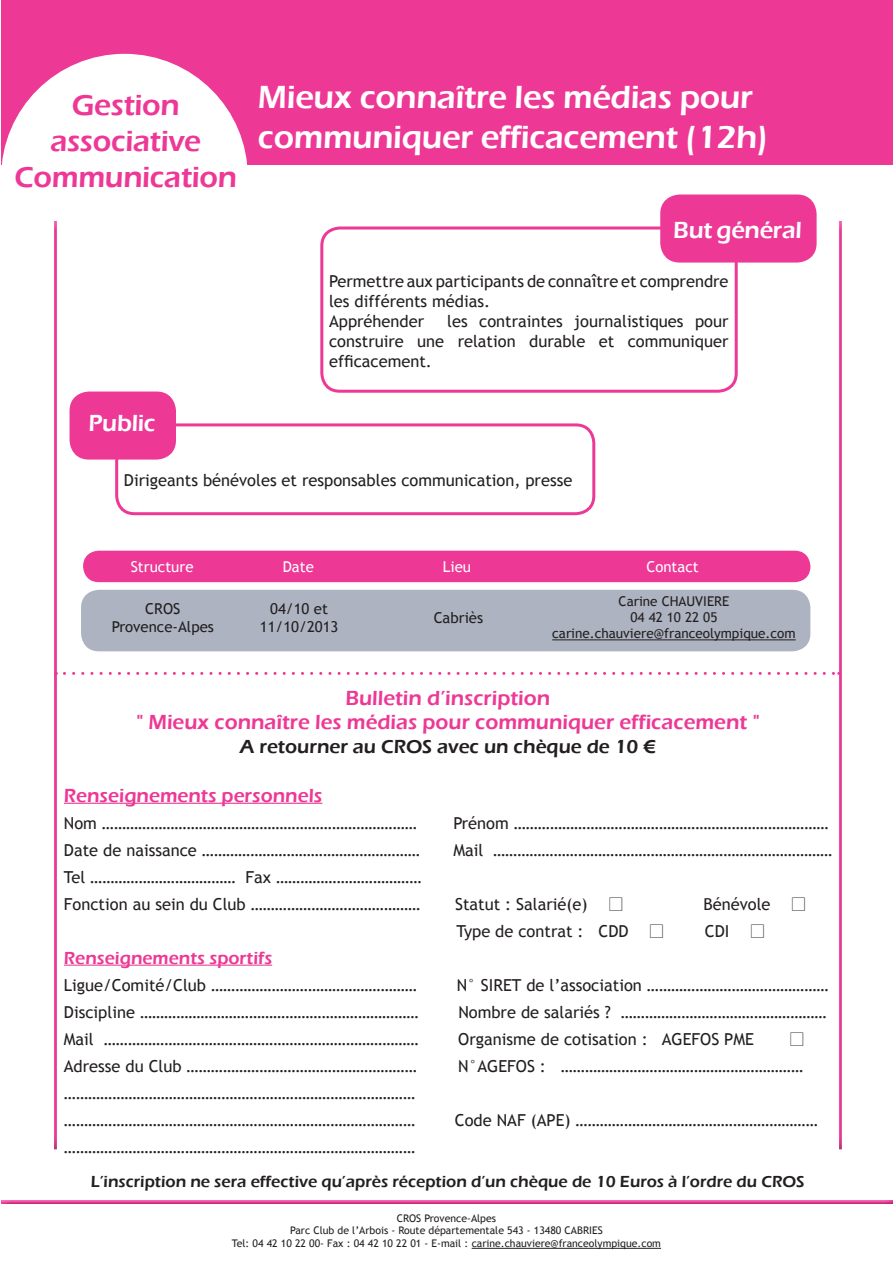
<style>
.page{position:relative;width:893px;height:1263px;background:#fff}
.page>*{position:absolute;margin:0;border:0;box-sizing:border-box;transform-origin:0 0}
.t1{font:600 33px/39.6px "Eras ITC";letter-spacing:-.01em;color:#fff}
.t2{font:600 30px/36px "Eras ITC";letter-spacing:-.01em;color:#ed3896;text-align:center}
.t3{font:600 24px "Eras ITC";letter-spacing:-.01em;color:#fff}
.t4{font:600 21px/24px "Eras ITC";color:#ed3896;text-align:center}
.t5{font:600 19.5px "Eras ITC";color:#231f20}
.t6{font:600 19.5px "Eras ITC";color:#ed3896}
.t7{font:600 18px "Eras ITC";color:#ed3896}
.t8{font:16.5px/19.8px "Trebuchet MS";color:#231f20}
.t9{font:600 16.5px "Eras ITC";color:#231f20}
.t10{font:16.5px "Kai Ti";color:#231f20}
.t11{font:15px/18px "Trebuchet MS";color:#231f20;text-align:center}
.t12{font:15px "Trebuchet MS";color:#fff}
.t13{font:13.5px/16.2px "Trebuchet MS";color:#231f20;text-align:center}
.t14{font:10.5px/12.6px "Trebuchet MS";color:#231f20;text-align:center}
.s1{font-family:"Kai Ti"}
</style>
<div class="page">
<div style="left:1px;top:0;width:892px;height:164px;background:#ed3896"></div>
<div style="left:837px;top:223px;width:6px;height:927px;background:#231f20;opacity:.75"></div>
<div style="left:115px;top:423px;width:480px;height:92px;border:3px solid #ed3896;border-radius:18px"></div>
<div style="left:71px;top:393px;width:103px;height:65px;background:#ed3896;border-radius:18px"></div>
<div style="left:70px;top:391px;width:106px;height:69px;border:3px solid #ed3896;border-radius:18px"></div>
<div style="left:320px;top:226px;width:418px;height:167px;border:3px solid #ed3896;border-radius:18px"></div>
<div style="left:662px;top:196px;width:153px;height:65px;background:#ed3896;border-radius:18px"></div>
<div style="left:660px;top:195px;width:157px;height:68px;border:3px solid #ed3896;border-radius:18px"></div>
<div style="left:1px;top:54px;width:247px;height:246px;background:#fff;border-radius:50%"></div>
<div style="left:52px;top:223px;width:6px;height:927px;background:#231f20;opacity:.75"></div>
<div style="left:1px;top:1198px;width:892px;height:7px;background:#231f20;opacity:.75"></div>
<div style="left:84px;top:551px;width:726px;height:30px;background:#ed3896;border-radius:15px"></div>
<div style="left:83px;top:551px;width:727px;height:31px;border:2px solid #ed3896;border-radius:15px"></div>
<hr style="left:64px;top:803px;width:258px;height:1px;background:#ed3896">
<hr style="left:64px;top:965px;width:208px;height:1px;background:#ed3896">
<svg style="left:64px;top:672px;width:776px;height:3px"></svg>
<div style="left:81px;top:590px;width:729px;height:61px;background:#adb3c0;border-radius:18px"></div>
<hr style="left:552px;top:639px;width:244px;height:1px;background:#231f20">
<hr style="left:472px;top:1248px;width:189px;height:1px;background:#231f20">
<h2 class="t2" style="left:14px;top:88px;width:224px">Gestion associative<br>Communication</h2>
<h3 class="t3" style="left:88px;top:409px;width:69px">Public</h3>
<h1 class="t1" style="left:258px;top:78px;width:512px">Mieux connaître les médias pour communiquer efficacement (12h)</h1>
<h3 class="t3" style="left:673px;top:216px;width:130px">But général</h3>
<p class="t8" style="left:329px;top:272px;width:401px">Permettre aux participants de connaître et comprendre les différents médias.<br>Appréhender</p>
<p class="t8" style="left:329px;top:311px;width:401px;text-align:justify;text-indent:118px">les contraintes journalistiques pour construire une relation durable et communiquer efficacement.</p>
<p class="t8" style="left:124px;top:471px;width:450px">Dirigeants bénévoles et responsables communication, presse</p>
<p class="t12" style="left:131px;top:558px;width:64px">Structure</p>
<p class="t12" style="left:283px;top:558px;width:33px">Date</p>
<p class="t12" style="left:443px;top:558px;width:30px">Lieu</p>
<p class="t12" style="left:646px;top:558px;width:54px">Contact</p>
<p class="t11" style="left:112px;top:599px;width:104px">CROS<br>Provence-Alpes</p>
<p class="t11" style="left:260px;top:599px;width:80px">04/10 et<br>11/10/2013</p>
<p class="t11" style="left:434px;top:608px;width:51px">Cabriès</p>
<p class="t13" style="left:552px;top:593px;width:245px">Carine CHAUVIERE<br>04 42 10 22 05 carine.chauviere@franceolympique.com</p>
<p class="t4" style="left:136px;top:686px;width:625px">Bulletin d’inscription<br>" Mieux connaître les médias pour communiquer efficacement "</p>
<p class="t5" style="left:240px;top:736px;width:417px">A retourner au CROS avec un chèque de 10 €</p>
<p class="t6" style="left:64px;top:784px;width:260px">Renseignements personnels</p>
<p class="t8" style="left:64px;top:813px;width:354px">Nom ……………………………………………………………………</p>
<p class="t8" style="left:453px;top:813px;width:377px">Prénom ……………………………………………………………………</p>
<p class="t8" style="left:64px;top:840px;width:357px">Date de naissance ………………………………………………</p>
<p class="t8" style="left:453px;top:840px;width:380px">Mail …………………………………………………………………………</p>
<p class="t8" style="left:64px;top:864px;width:359px;line-height:27px">Tel ……………………………… Fax ………………………………<br>Fonction au sein du Club ……………………………………</p>
<p class="t8" style="left:455px;top:894px;width:171px">Statut : Salarié(e) <span class="s1">•</span></p>
<p class="t8" style="left:703px;top:894px;width:105px">Bénévole <span class="s1">•</span></p>
<p class="t8" style="left:456px;top:921px;width:210px">Type de contrat : CDD <span class="s1">•</span></p>
<p class="t8" style="left:705px;top:921px;width:63px">CDI <span class="s1">•</span></p>
<p class="t7" style="left:64px;top:947px;width:210px">Renseignements sportifs</p>
<p class="t8" style="left:64px;top:975px;width:355px">Ligue/Comité/Club ……………………………………………</p>
<p class="t8" style="left:457px;top:975px;width:373px">N° SIRET de l’association ………………………………………</p>
<p class="t8" style="left:64px;top:1002px;width:356px">Discipline ……………………………………………………………</p>
<p class="t8" style="left:458px;top:1002px;width:370px">Nombre de salariés ? ……………………………………………</p>
<p class="t8" style="left:64px;top:1029px;width:356px">Mail ……………………………………………………………………</p>
<p class="t8" style="left:458px;top:1029px;width:297px">Organisme de cotisation : AGEFOS PME</p>
<p class="t10" style="left:789px;top:1030px;width:18px">•</p>
<p class="t8" style="left:64px;top:1056px;width:354px">Adresse du Club …………………………………………………</p>
<p class="t8" style="left:458px;top:1056px;width:346px">N°AGEFOS : ……………………………………………………</p>
<p class="t8" style="left:64px;top:1080px;width:353px;line-height:27px">…………………………………………………………………………… ……………………………………………………………………………</p>
<p class="t8" style="left:455px;top:1110px;width:364px">Code NAF (APE) ……………………………………………………</p>
<p class="t8" style="left:64px;top:1137px;width:353px">……………………………………………………………………………</p>
<p class="t9" style="left:91px;top:1172px;width:715px">L’inscription ne sera effective qu’après réception d’un chèque de 10 Euros à l’ordre du CROS</p>
<p class="t14" style="left:232px;top:1212px;width:431px">CROS Provence-Alpes<br>Parc Club de l’Arbois - Route départementale 543 - 13480 CABRIES<br>Tel: 04 42 10 22 00- Fax : 04 42 10 22 01 - E-mail : carine.chauviere@franceolympique.com</p>
</div>
